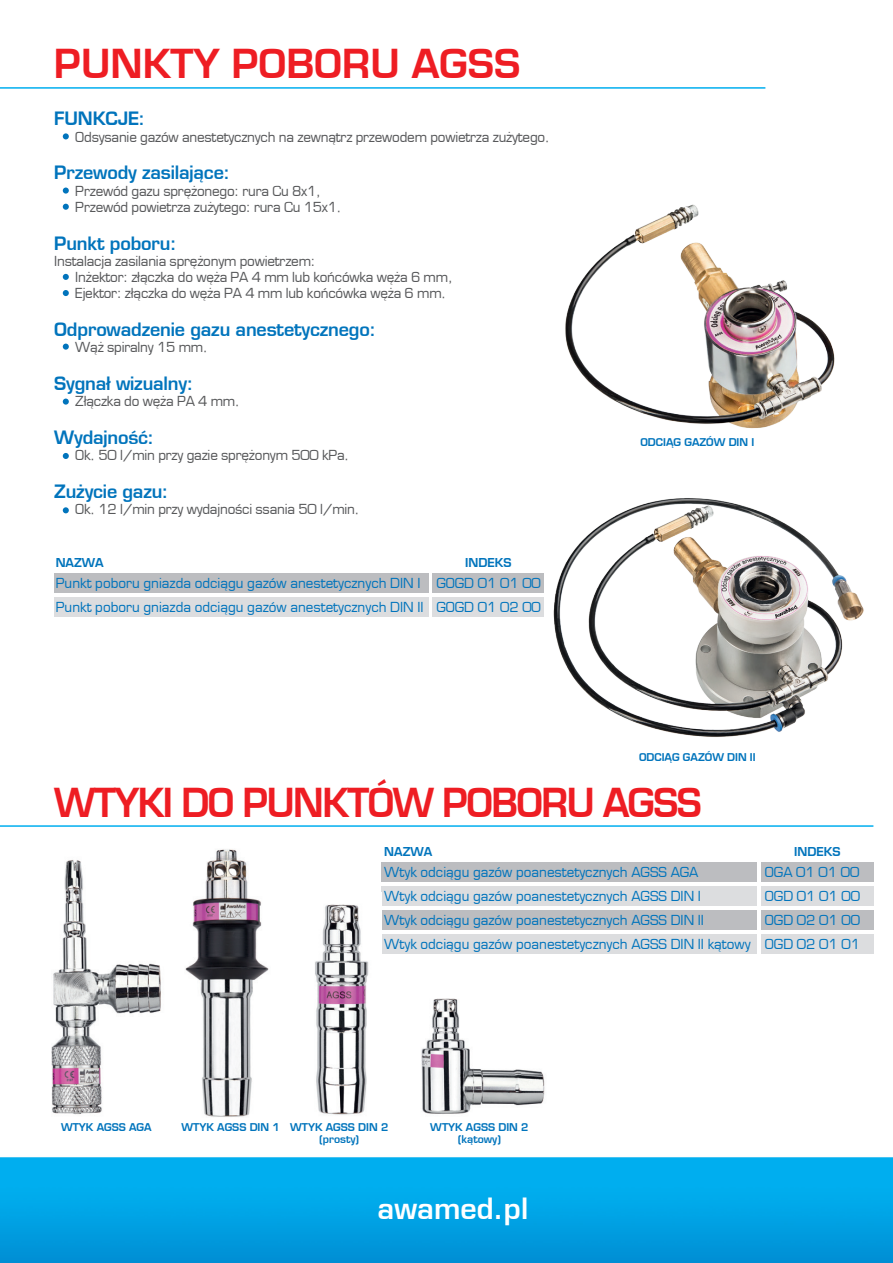
<style>
.page{position:relative;width:893px;height:1263px;background:#fff}
.page>*{position:absolute;margin:0;border:0;box-sizing:border-box;transform-origin:0 0}
.t1{font:700 39px "Euromode";letter-spacing:-.04em;color:#ee1d23;scale:.95 1}
.t2{font:700 39px "Euromode";color:#ee1d23}
.t3{font:700 28.65px "Euromode";color:#fff}
.t4{font:700 18px "Euromode";letter-spacing:-.01em;color:#0174bc}
.t5{font:13.5px "Euromode";letter-spacing:-.015em;color:#57585a}
.t6{font:13.5px "Euromode";color:#0174bc}
.t7{font:700 12px "Euromode";color:#0174bc}
.t8{font:700 10.5px "Euromode";color:#0174bc}
</style>
<div class="page">
<img style="left:0;top:87px;width:893px;height:1176px">
<hr style="left:0;top:87px;width:765px;height:2px;background:#00aeef">
<hr style="left:0;top:825px;width:873px;height:2px;background:#00aeef">
<svg style="left:63px;top:133px;width:6px;height:6px"></svg>
<svg style="left:63px;top:188px;width:6px;height:6px"></svg>
<svg style="left:63px;top:204px;width:6px;height:6px"></svg>
<div style="left:381px;top:862px;width:376px;height:20px;background:#bcbdc0"></div>
<div style="left:381px;top:910px;width:376px;height:20px;background:#bcbdc0"></div>
<div style="left:381px;top:886px;width:376px;height:20px;background:#dcdddf"></div>
<div style="left:381px;top:934px;width:376px;height:20px;background:#dcdddf"></div>
<div style="left:761px;top:862px;width:112px;height:20px;background:#bcbdc0"></div>
<div style="left:761px;top:910px;width:112px;height:20px;background:#bcbdc0"></div>
<div style="left:761px;top:886px;width:112px;height:20px;background:#dcdddf"></div>
<div style="left:761px;top:934px;width:112px;height:20px;background:#dcdddf"></div>
<img style="left:40px;top:849px;width:132px;height:270px">
<img style="left:182px;top:846px;width:97px;height:277px">
<img style="left:414px;top:992px;width:132px;height:127px">
<img style="left:299px;top:892px;width:82px;height:227px">
<div style="left:54px;top:573px;width:374px;height:20px;background:#bcbdc0"></div>
<div style="left:54px;top:597px;width:374px;height:20px;background:#dcdddf"></div>
<div style="left:433px;top:573px;width:111px;height:20px;background:#bcbdc0"></div>
<div style="left:433px;top:597px;width:111px;height:20px;background:#dcdddf"></div>
<img style="left:562px;top:201px;width:277px;height:232px">
<img style="left:550px;top:493px;width:322px;height:247px">
<svg style="left:63px;top:274px;width:6px;height:6px"></svg>
<svg style="left:63px;top:290px;width:6px;height:6px"></svg>
<svg style="left:63px;top:344px;width:6px;height:6px"></svg>
<svg style="left:63px;top:453px;width:6px;height:6px"></svg>
<svg style="left:63px;top:399px;width:6px;height:6px"></svg>
<svg style="left:63px;top:507px;width:6px;height:6px"></svg>
<p class="t2" style="left:54px;top:40px;width:468px">PUNKTY POBORU AGSS</p>
<p class="t4" style="left:54px;top:108px;width:92px">FUNKCJE:</p>
<p class="t5" style="left:75px;top:129px;width:476px">Odsysanie gazów anestetycznych na zewnątrz przewodem powietrza zużytego.</p>
<p class="t4" style="left:54px;top:162px;width:177px">Przewody zasilające:</p>
<p class="t5" style="left:75px;top:183px;width:247px">Przewód gazu sprężonego: rura Cu 8x1,</p>
<p class="t5" style="left:75px;top:199px;width:268px">Przewód powietrza zużytego: rura Cu 15x1.</p>
<p class="t4" style="left:54px;top:232px;width:124px">Punkt poboru:</p>
<p class="t5" style="left:54px;top:253px;width:263px">Instalacja zasilania sprężonym powietrzem:</p>
<p class="t5" style="left:75px;top:269px;width:379px">Inżektor: złączka do węża PA 4 mm lub końcówka węża 6 mm,</p>
<p class="t5" style="left:75px;top:285px;width:372px">Ejektor: złączka do węża PA 4 mm lub końcówka węża 6 mm.</p>
<p class="t4" style="left:54px;top:318px;width:323px">Odprowadzenie gazu anestetycznego:</p>
<p class="t5" style="left:75px;top:339px;width:134px">Wąż spiralny 15 mm.</p>
<p class="t4" style="left:54px;top:372px;width:141px">Sygnał wizualny:</p>
<p class="t5" style="left:75px;top:393px;width:166px">Złączka do węża PA 4 mm.</p>
<p class="t4" style="left:54px;top:426px;width:102px">Wydajność:</p>
<p class="t5" style="left:75px;top:447px;width:275px">Ok. 50 l/min przy gazie sprężonym 500 kPa.</p>
<p class="t4" style="left:54px;top:480px;width:116px">Zużycie gazu:</p>
<p class="t5" style="left:75px;top:501px;width:286px">Ok. 12 l/min przy wydajności ssania 50 l/min.</p>
<p class="t7" style="left:56px;top:555px;width:50px">NAZWA</p>
<p class="t7" style="left:465px;top:555px;width:48px">INDEKS</p>
<p class="t6" style="left:436px;top:575px;width:106px">GOGD 01 01 00</p>
<p class="t6" style="left:436px;top:599px;width:106px">GOGD 01 02 00</p>
<p class="t6" style="left:56px;top:575px;width:366px">Punkt poboru gniazda odciągu gazów anestetycznych DIN I</p>
<p class="t6" style="left:56px;top:599px;width:369px">Punkt poboru gniazda odciągu gazów anestetycznych DIN II</p>
<p class="t8" style="left:640px;top:436px;width:115px">ODCIĄG GAZÓW DIN I</p>
<p class="t8" style="left:639px;top:750px;width:118px">ODCIĄG GAZÓW DIN II</p>
<p class="t1" style="left:54px;top:779px;width:683px">WTYKI DO PUNKTÓW POBORU AGSS</p>
<p class="t7" style="left:384px;top:844px;width:50px">NAZWA</p>
<p class="t7" style="left:794px;top:844px;width:48px">INDEKS</p>
<p class="t6" style="left:765px;top:864px;width:96px">OGA 01 01 00</p>
<p class="t6" style="left:765px;top:888px;width:97px">OGD 01 01 00</p>
<p class="t6" style="left:765px;top:912px;width:97px">OGD 02 01 00</p>
<p class="t6" style="left:765px;top:936px;width:97px">OGD 02 01 01</p>
<p class="t6" style="left:384px;top:864px;width:316px">Wtyk odciągu gazów poanestetycznych AGSS AGA</p>
<p class="t6" style="left:384px;top:888px;width:318px">Wtyk odciągu gazów poanestetycznych AGSS DIN I</p>
<p class="t6" style="left:384px;top:912px;width:321px">Wtyk odciągu gazów poanestetycznych AGSS DIN II</p>
<p class="t6" style="left:384px;top:936px;width:368px">Wtyk odciągu gazów poanestetycznych AGSS DIN II kątowy</p>
<p class="t8" style="left:61px;top:1120px;width:92px">WTYK AGSS AGA</p>
<p class="t8" style="left:182px;top:1120px;width:100px">WTYK AGSS DIN 1</p>
<p class="t8" style="left:290px;top:1120px;width:100px">WTYK AGSS DIN 2</p>
<p class="t8" style="left:319px;top:1133px;width:42px">(prosty)</p>
<p class="t8" style="left:430px;top:1120px;width:100px">WTYK AGSS DIN 2</p>
<p class="t8" style="left:458px;top:1133px;width:45px">(kątowy)</p>
<p class="t3" style="left:377px;top:1191px;width:152px">awamed.pl</p>
</div>
